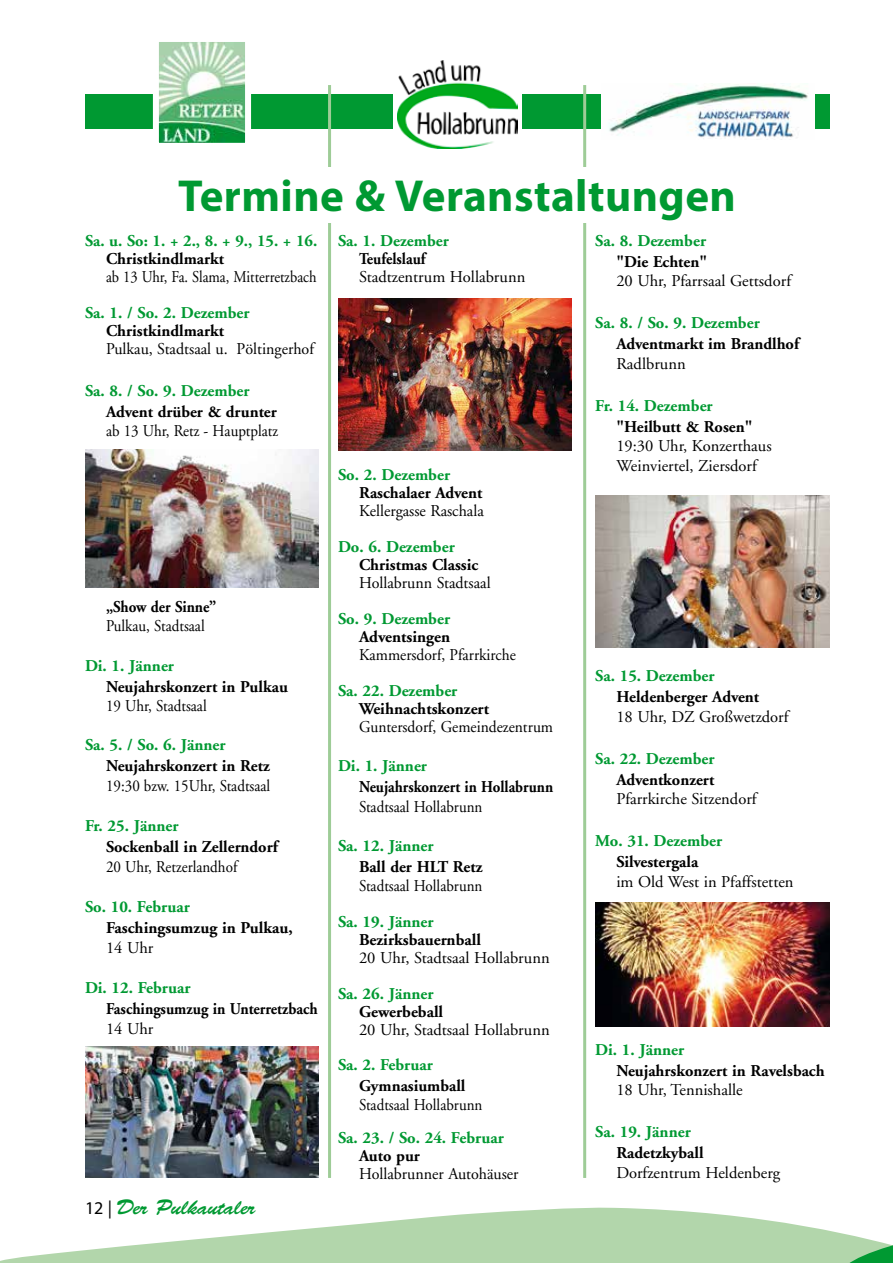
<style>
.page{position:relative;width:893px;height:1263px;background:#fff}
.page>*{position:absolute;margin:0;border:0;box-sizing:border-box;transform-origin:0 0}
.t1{font:700 45px "Myriad Pro";letter-spacing:.01em;color:#009932}
.t2{font:21px "Brush Script Std";color:#009932}
.t3{font:700 16.5px "Adobe Garamond";color:#000}
.t4{font:700 16.5px "Adobe Garamond";color:#009932}
.t5{font:16.5px/19.5px "Adobe Garamond";color:#000}
.t6{font:16.5px "Adobe Garamond";color:#000;scale:.91 1}
.t7{font:16.5px "Adobe Garamond";color:#000;scale:.94 1}
.t8{font:16.5px "Adobe Garamond";color:#000;scale:.88 1}
.t9{font:700 16.5px "Adobe Garamond";color:#000;scale:.92 1}
.t10{font:700 16.5px "Adobe Garamond";color:#000;scale:.9 1}
.t11{font:700 16.5px "Adobe Garamond";color:#000;scale:.91 1}
.s1{font-family:"Myriad Pro";font-size:18px;color:#000}
</style>
<div class="page">
<svg style="left:0;top:1207px;width:842px;height:56px;fill:#b2d6ab"></svg>
<svg style="left:842px;top:1233px;width:51px;height:30px"></svg>
<div style="left:85px;top:95px;width:744px;height:34px;background:#009932"></div>
<img style="left:160px;top:43px;width:84px;height:99px">
<div style="left:153px;top:36px;width:98px;height:113px;border:6px solid #fff"></div>
<img style="left:602px;top:84px;width:212px;height:56px">
<div style="left:393px;top:61px;width:129px;height:88px;background:#fff"></div>
<img style="left:397px;top:61px;width:121px;height:88px">
<hr style="left:328px;top:85px;width:3px;height:1093px;background:#9ecc97">
<hr style="left:583px;top:85px;width:3px;height:1093px;background:#9ecc97">
<div style="left:85px;top:167px;width:744px;height:55px;background:#fff"></div>
<img style="left:85px;top:449px;width:234px;height:138px">
<img style="left:338px;top:299px;width:234px;height:152px">
<img style="left:595px;top:496px;width:234px;height:152px">
<img style="left:595px;top:902px;width:234px;height:125px">
<img style="left:85px;top:1046px;width:234px;height:132px">
<h1 class="t1" style="left:178px;top:167px;width:559px">Termine &amp; Veranstaltungen</h1>
<p class="t4" style="left:85px;top:232px;width:234px">Sa. u. So: 1. + 2., 8. + 9., 15. + 16.</p>
<p class="t3" style="left:106px;top:250px;width:120px">Christkindlmarkt</p>
<p class="t8" style="left:106px;top:268px;width:241px">ab 13 Uhr, Fa. Slama, Mitterretzbach</p>
<p class="t4" style="left:85px;top:304px;width:166px">Sa. 1. / So. 2. Dezember</p>
<p class="t3" style="left:106px;top:322px;width:120px">Christkindlmarkt</p>
<p class="t5" style="left:106px;top:339px;width:209px">Pulkau, Stadtsaal u. Pöltingerhof</p>
<p class="t4" style="left:85px;top:382px;width:166px">Sa. 8. / So. 9. Dezember</p>
<p class="t3" style="left:106px;top:403px;width:172px">Advent drüber &amp; drunter</p>
<p class="t6" style="left:106px;top:422px;width:191px">ab 13 Uhr, Retz - Hauptplatz</p>
<p class="t4" style="left:595px;top:232px;width:112px">Sa. 8. Dezember</p>
<p class="t3" style="left:616px;top:253px;width:92px">"Die Echten"</p>
<p class="t5" style="left:616px;top:272px;width:176px">20 Uhr, Pfarrsaal Gettsdorf</p>
<p class="t4" style="left:595px;top:314px;width:166px">Sa. 8. / So. 9. Dezember</p>
<p class="t3" style="left:616px;top:335px;width:184px">Adventmarkt im Brandlhof</p>
<p class="t5" style="left:616px;top:354px;width:71px">Radlbrunn</p>
<p class="t4" style="left:595px;top:397px;width:119px">Fr. 14. Dezember</p>
<p class="t3" style="left:616px;top:418px;width:138px">"Heilbutt &amp; Rosen"</p>
<p class="t5" style="left:616px;top:437px;width:157px">19:30 Uhr, Konzerthaus<br>Weinviertel, Ziersdorf</p>
<p class="t4" style="left:338px;top:232px;width:112px">Sa. 1. Dezember</p>
<p class="t11" style="left:359px;top:250px;width:75px">Teufelslauf</p>
<p class="t5" style="left:359px;top:267px;width:168px">Stadtzentrum Hollabrunn</p>
<p class="t4" style="left:338px;top:466px;width:114px">So. 2. Dezember</p>
<p class="t3" style="left:359px;top:484px;width:125px">Raschalaer Advent</p>
<p class="t5" style="left:359px;top:501px;width:126px">Kellergasse Raschala</p>
<p class="t4" style="left:338px;top:538px;width:118px">Do. 6. Dezember</p>
<p class="t3" style="left:359px;top:556px;width:121px">Christmas Classic</p>
<p class="t5" style="left:359px;top:573px;width:133px">Hollabrunn Stadtsaal</p>
<p class="t4" style="left:338px;top:610px;width:114px">So. 9. Dezember</p>
<p class="t3" style="left:359px;top:628px;width:93px">Adventsingen</p>
<p class="t7" style="left:359px;top:646px;width:168px">Kammersdorf, Pfarrkirche</p>
<p class="t4" style="left:338px;top:682px;width:121px">Sa. 22. Dezember</p>
<p class="t3" style="left:359px;top:700px;width:132px">Weihnachtskonzert</p>
<p class="t7" style="left:359px;top:718px;width:208px">Guntersdorf, Gemeindezentrum</p>
<p class="t4" style="left:338px;top:757px;width:91px">Di. 1. Jänner</p>
<p class="t10" style="left:359px;top:778px;width:217px">Neujahrskonzert in Hollabrunn</p>
<p class="t6" style="left:359px;top:797px;width:137px">Stadtsaal Hollabrunn</p>
<p class="t4" style="left:338px;top:836px;width:97px">Sa. 12. Jänner</p>
<p class="t3" style="left:359px;top:857px;width:125px">Ball der HLT Retz</p>
<p class="t6" style="left:359px;top:877px;width:137px">Stadtsaal Hollabrunn</p>
<p class="t4" style="left:338px;top:913px;width:97px">Sa. 19. Jänner</p>
<p class="t3" style="left:359px;top:931px;width:123px">Bezirksbauernball</p>
<p class="t5" style="left:359px;top:948px;width:192px">20 Uhr, Stadtsaal Hollabrunn</p>
<p class="t4" style="left:338px;top:985px;width:97px">Sa. 26. Jänner</p>
<p class="t3" style="left:359px;top:1003px;width:86px">Gewerbeball</p>
<p class="t5" style="left:359px;top:1020px;width:192px">20 Uhr, Stadtsaal Hollabrunn</p>
<p class="t4" style="left:338px;top:1055px;width:96px">Sa. 2. Februar</p>
<p class="t3" style="left:359px;top:1076px;width:108px">Gymnasiumball</p>
<p class="t6" style="left:359px;top:1096px;width:137px">Stadtsaal Hollabrunn</p>
<p class="t4" style="left:338px;top:1129px;width:167px">Sa. 23. / So. 24. Februar</p>
<p class="t3" style="left:359px;top:1147px;width:62px">Auto pur</p>
<p class="t5" style="left:359px;top:1164px;width:161px">Hollabrunner Autohäuser</p>
<p class="t11" style="left:106px;top:598px;width:123px">„Show der Sinne”</p>
<p class="t6" style="left:106px;top:617px;width:110px">Pulkau, Stadtsaal</p>
<p class="t4" style="left:85px;top:656px;width:91px">Di. 1. Jänner</p>
<p class="t3" style="left:106px;top:677px;width:183px">Neujahrskonzert in Pulkau</p>
<p class="t6" style="left:106px;top:697px;width:112px">19 Uhr, Stadtsaal</p>
<p class="t4" style="left:85px;top:736px;width:142px">Sa. 5. / So. 6. Jänner</p>
<p class="t3" style="left:106px;top:757px;width:165px">Neujahrskonzert in Retz</p>
<p class="t6" style="left:106px;top:776px;width:182px">19:30 bzw. 15Uhr, Stadtsaal</p>
<p class="t4" style="left:85px;top:817px;width:95px">Fr. 25. Jänner</p>
<p class="t3" style="left:106px;top:838px;width:173px">Sockenball in Zellerndorf</p>
<p class="t6" style="left:106px;top:857px;width:146px">20 Uhr, Retzerlandhof</p>
<p class="t4" style="left:85px;top:898px;width:106px">So. 10. Februar</p>
<p class="t3" style="left:106px;top:919px;width:188px">Faschingsumzug in Pulkau,</p>
<p class="t5" style="left:106px;top:938px;width:49px">14 Uhr</p>
<p class="t4" style="left:85px;top:979px;width:107px">Di. 12. Februar</p>
<p class="t9" style="left:106px;top:1000px;width:232px">Faschingsumzug in Unterretzbach</p>
<p class="t5" style="left:106px;top:1019px;width:49px">14 Uhr</p>
<p class="t4" style="left:595px;top:667px;width:121px">Sa. 15. Dezember</p>
<p class="t3" style="left:616px;top:688px;width:144px">Heldenberger Advent</p>
<p class="t5" style="left:616px;top:707px;width:174px">18 Uhr, DZ Großwetzdorf</p>
<p class="t4" style="left:595px;top:749px;width:121px">Sa. 22. Dezember</p>
<p class="t3" style="left:616px;top:770px;width:100px">Adventkonzert</p>
<p class="t5" style="left:616px;top:789px;width:142px">Pfarrkirche Sitzendorf</p>
<p class="t4" style="left:595px;top:832px;width:128px">Mo. 31. Dezember</p>
<p class="t3" style="left:616px;top:853px;width:84px">Silvestergala</p>
<p class="t5" style="left:616px;top:872px;width:179px">im Old West in Pfaffstetten</p>
<p class="t4" style="left:595px;top:1040px;width:91px">Di. 1. Jänner</p>
<p class="t3" style="left:616px;top:1061px;width:210px">Neujahrskonzert in Ravelsbach</p>
<p class="t5" style="left:616px;top:1080px;width:128px">18 Uhr, Tennishalle</p>
<p class="t4" style="left:595px;top:1123px;width:97px">Sa. 19. Jänner</p>
<p class="t3" style="left:616px;top:1144px;width:89px">Radetzkyball</p>
<p class="t5" style="left:616px;top:1163px;width:165px">Dorfzentrum Heldenberg</p>
<p class="t2" style="left:85px;top:1195px;width:172px"><span class="s1">12 |</span> Der Pulkautaler</p>
</div>
